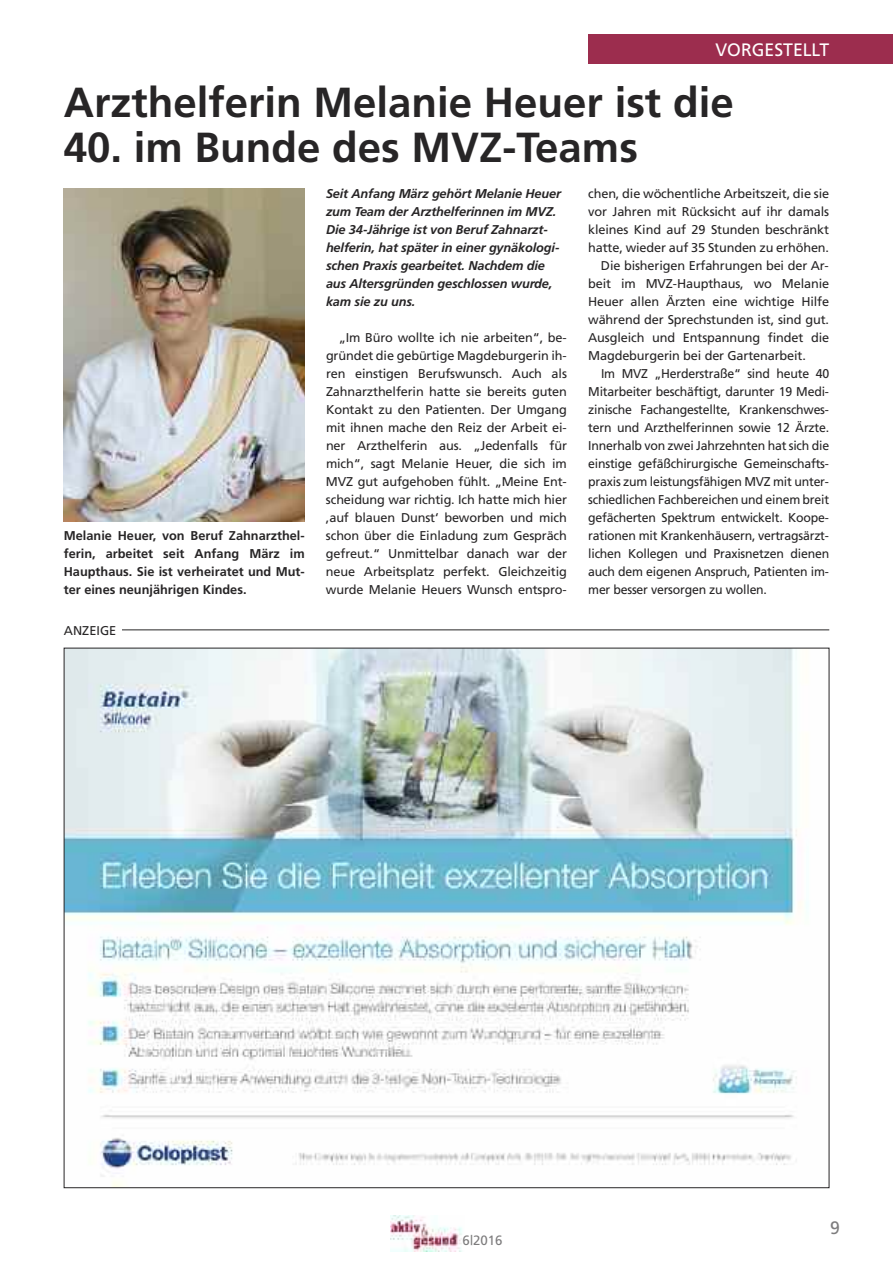
<style>
.page{position:relative;width:893px;height:1263px;background:#fff}
.page>*{position:absolute;margin:0;border:0;box-sizing:border-box;transform-origin:0 0}
.t1{font:700 42px "Frutiger";color:#272526}
.t2{font:18px "Frutiger";color:#fff}
.t3{font:18px "Frutiger";color:#7d7c7d}
.t4{font:13.5px "Frutiger";color:#7d7c7d}
.t5{font:12.75px/18px "Frutiger";letter-spacing:-.015em;color:#272526;text-align:justify}
.t6{font:italic 700 12.75px/18px "Frutiger";letter-spacing:-.01em;color:#272526}
.t7{font:700 12.75px/18px "Frutiger";color:#272526;text-align:justify}
</style>
<div class="page">
<img style="left:66px;top:650px;width:742px;height:536px">
<hr style="left:122px;top:629px;width:707px;height:1px;background:#272526">
<div style="left:588px;top:34px;width:305px;height:30px;background:#9c2d4e"></div>
<img style="left:390px;top:1216px;width:72px;height:36px">
<img style="left:64px;top:189px;width:241px;height:333px">
<h2 class="t2" style="left:715px;top:42px;width:115px">VORGESTELLT</h2>
<h1 class="t1" style="left:64px;top:85px;width:671px">Arzthelferin Melanie Heuer ist die</h1>
<h1 class="t1" style="left:64px;top:130px;width:576px">40. im Bunde des MVZ-Teams</h1>
<p class="t7" style="left:64px;top:528px;width:242px">Melanie Heuer, von Beruf Zahnarzthel&shy;ferin, arbeitet seit Anfang März im Haupthaus. Sie ist verheiratet und Mut&shy;ter eines neunjährigen Kindes.</p>
<p class="t5" style="left:64px;top:622px;width:54px">ANZEIGE</p>
<p class="t6" style="left:326px;top:186px;width:237px">Seit Anfang März gehört Melanie Heuer zum Team der Arzthelferinnen im MVZ.<br>Die 34-Jährige ist von Beruf Zahnarzt&shy;helferin, hat später in einer gynäkologi&shy;schen Praxis gearbeitet. Nachdem die aus Altersgründen geschlossen wurde, kam sie zu uns.</p>
<p class="t5" style="left:326px;top:330px;width:242px;text-indent:13px">„Im Büro wollte ich nie arbeiten“, be&shy;gründet die gebürtige Magdeburgerin ih&shy;ren einstigen Berufswunsch. Auch als Zahnarzthelferin hatte sie bereits guten Kontakt zu den Patienten. Der Umgang mit ihnen mache den Reiz der Arbeit ei&shy;ner Arzthelferin aus. „Jedenfalls für mich“, sagt Melanie Heuer, die sich im MVZ gut aufgehoben fühlt. „Meine Ent&shy;scheidung war richtig. Ich hatte mich hier ,auf blauen Dunst‘ beworben und mich schon über die Einladung zum Gespräch gefreut.“ Unmittelbar danach war der neue Arbeitsplatz perfekt. Gleichzeitig wurde Melanie Heuers Wunsch entspro-</p>
<p class="t5" style="left:588px;top:186px;width:242px">chen, die wöchentliche Arbeitszeit, die sie</p>
<p class="t5" style="left:588px;top:204px;width:242px">vor Jahren mit Rücksicht auf ihr damals</p>
<p class="t5" style="left:588px;top:222px;width:242px">kleines Kind auf 29 Stunden beschränkt</p>
<p class="t5" style="left:588px;top:240px;width:242px">hatte, wieder auf 35 Stunden zu erhöhen.</p>
<p class="t5" style="left:601px;top:258px;width:229px">Die bisherigen Erfahrungen bei der Ar-</p>
<p class="t5" style="left:588px;top:276px;width:242px">beit im MVZ-Haupthaus, wo Melanie</p>
<p class="t5" style="left:588px;top:294px;width:242px">Heuer allen Ärzten eine wichtige Hilfe</p>
<p class="t5" style="left:588px;top:312px;width:242px">während der Sprechstunden ist, sind gut.</p>
<p class="t5" style="left:588px;top:330px;width:242px">Ausgleich und Entspannung findet die</p>
<p class="t5" style="left:588px;top:348px;width:219px">Magdeburgerin bei der Gartenarbeit.</p>
<p class="t5" style="left:601px;top:366px;width:230px">Im MVZ „Herderstraße“ sind heute 40</p>
<p class="t5" style="left:588px;top:384px;width:242px">Mitarbeiter beschäftigt, darunter 19 Medi-</p>
<p class="t5" style="left:588px;top:402px;width:242px">zinische Fachangestellte, Krankenschwes-</p>
<p class="t5" style="left:588px;top:420px;width:242px">tern und Arzthelferinnen sowie 12 Ärzte.</p>
<p class="t5" style="left:588px;top:438px;width:242px">Innerhalb von zwei Jahrzehnten hat sich die</p>
<p class="t5" style="left:588px;top:456px;width:242px">einstige gefäßchirurgische Gemeinschafts-</p>
<p class="t5" style="left:588px;top:474px;width:242px">praxis zum leistungsfähigen MVZ mit unter-</p>
<p class="t5" style="left:588px;top:492px;width:242px">schiedlichen Fachbereichen und einem breit</p>
<p class="t5" style="left:588px;top:510px;width:242px">gefächerten Spektrum entwickelt. Koope-</p>
<p class="t5" style="left:588px;top:528px;width:242px">rationen mit Krankenhäusern, vertragsärzt-</p>
<p class="t5" style="left:588px;top:546px;width:242px">lichen Kollegen und Praxisnetzen dienen</p>
<p class="t5" style="left:588px;top:564px;width:242px">auch dem eigenen Anspruch, Patienten im-</p>
<p class="t5" style="left:588px;top:582px;width:180px">mer besser versorgen zu wollen.</p>
<p class="t4" style="left:463px;top:1235px;width:41px">6|2016</p>
<h2 class="t3" style="left:830px;top:1220px;width:11px">9</h2>
</div>
